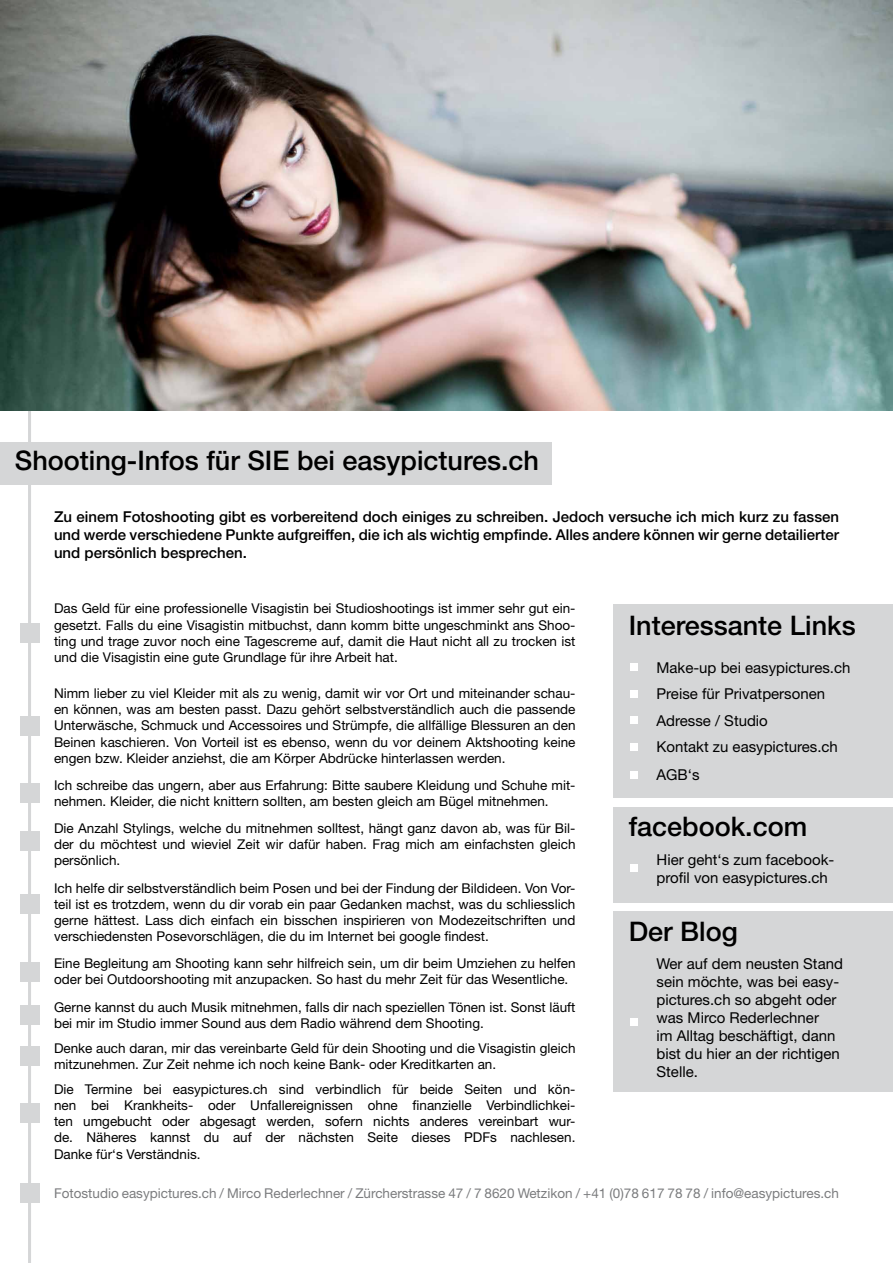
<style>
.page{position:relative;width:893px;height:1263px;background:#fff}
.page>*{position:absolute;margin:0;border:0;box-sizing:border-box;transform-origin:0 0}
.t1{font:500 27px "Helvetica Neue LT Std";color:#000}
.t2{font:15px/18px "Helvetica Neue LT Std";color:#000}
.t3{font:500 15px/18px "Helvetica Neue LT Std";color:#000;text-align:justify}
.t4{font:13.5px/16.2px "Helvetica Neue LT Std";color:#000;text-align:justify}
.t5{font:13.5px "Helvetica Neue LT Std";color:#7b7c7e}
</style>
<div class="page">
<hr style="left:28px;top:403px;width:3px;height:860px;background:#d5d6d7">
<img style="left:0;top:0;width:893px;height:410px">
<div style="left:0;top:442px;width:551px;height:42px;background:#d5d6d7"></div>
<div style="left:20px;top:831px;width:19px;height:20px;background:#d5d6d7"></div>
<div style="left:20px;top:783px;width:19px;height:20px;background:#d5d6d7"></div>
<div style="left:20px;top:716px;width:19px;height:19px;background:#d5d6d7"></div>
<div style="left:20px;top:623px;width:19px;height:20px;background:#d5d6d7"></div>
<div style="left:20px;top:894px;width:19px;height:20px;background:#d5d6d7"></div>
<div style="left:20px;top:962px;width:19px;height:19px;background:#d5d6d7"></div>
<div style="left:20px;top:1005px;width:19px;height:19px;background:#d5d6d7"></div>
<div style="left:20px;top:1046px;width:19px;height:20px;background:#d5d6d7"></div>
<div style="left:613px;top:604px;width:280px;height:193px;background:#d5d6d7"></div>
<div style="left:630px;top:663px;width:8px;height:8px;background:#fff"></div>
<div style="left:630px;top:690px;width:8px;height:7px;background:#fff"></div>
<div style="left:630px;top:716px;width:8px;height:8px;background:#fff"></div>
<div style="left:630px;top:743px;width:8px;height:8px;background:#fff"></div>
<div style="left:630px;top:771px;width:8px;height:8px;background:#fff"></div>
<div style="left:20px;top:1184px;width:19px;height:19px;background:#d5d6d7"></div>
<div style="left:20px;top:1103px;width:19px;height:20px;background:#d5d6d7"></div>
<div style="left:613px;top:807px;width:280px;height:95px;background:#d5d6d7"></div>
<div style="left:630px;top:864px;width:8px;height:8px;background:#fff"></div>
<div style="left:613px;top:911px;width:280px;height:181px;background:#d5d6d7"></div>
<div style="left:630px;top:1018px;width:8px;height:7px;background:#fff"></div>
<h1 class="t1" style="left:15px;top:444px;width:526px">Shooting-Infos für SIE bei easypictures.ch</h1>
<p class="t3" style="left:54px;top:507px;width:786px">Zu einem Fotoshooting gibt es vorbereitend doch einiges zu schreiben. Jedoch versuche ich mich kurz zu fassen und werde verschiedene Punkte aufgreiffen, die ich als wichtig empfinde. Alles andere können wir gerne detailierter und persönlich besprechen.</p>
<p class="t4" style="left:54px;top:600px;width:523px">Das Geld für eine professionelle Visagistin bei Studioshootings ist immer sehr gut ein&shy;gesetzt. Falls du eine Visagistin mitbuchst, dann komm bitte ungeschminkt ans Shoo&shy;ting und trage zuvor noch eine Tagescreme auf, damit die Haut nicht all zu trocken ist und die Visagistin eine gute Grundlage für ihre Arbeit hat.</p>
<p class="t4" style="left:54px;top:685px;width:523px">Nimm lieber zu viel Kleider mit als zu wenig, damit wir vor Ort und miteinander schau&shy;en können, was am besten passt. Dazu gehört selbstverständlich auch die passende Unterwäsche, Schmuck und Accessoires und Strümpfe, die allfällige Blessuren an den Beinen kaschieren. Von Vorteil ist es ebenso, wenn du vor deinem Aktshooting keine engen bzw. Kleider anziehst, die am Körper Abdrücke hinterlassen werden.</p>
<p class="t4" style="left:54px;top:777px;width:523px">Ich schreibe das ungern, aber aus Erfahrung: Bitte saubere Kleidung und Schuhe mit&shy;nehmen. Kleider, die nicht knittern sollten, am besten gleich am Bügel mitnehmen.</p>
<p class="t4" style="left:54px;top:820px;width:523px">Die Anzahl Stylings, welche du mitnehmen solltest, hängt ganz davon ab, was für Bil&shy;der du möchtest und wieviel Zeit wir dafür haben. Frag mich am einfachsten gleich persönlich.</p>
<p class="t4" style="left:54px;top:879px;width:523px">Ich helfe dir selbstverständlich beim Posen und bei der Findung der Bildideen. Von Vor&shy;teil ist es trotzdem, wenn du dir vorab ein paar Gedanken machst, was du schliesslich gerne hättest. Lass dich einfach ein bisschen inspirieren von Modezeitschriften und verschiedensten Posevorschlägen, die du im Internet bei google findest.</p>
<p class="t4" style="left:54px;top:955px;width:523px">Eine Begleitung am Shooting kann sehr hilfreich sein, um dir beim Umziehen zu helfen oder bei Outdoorshooting mit anzupacken. So hast du mehr Zeit für das Wesentliche.</p>
<p class="t4" style="left:54px;top:998px;width:523px">Gerne kannst du auch Musik mitnehmen, falls dir nach speziellen Tönen ist. Sonst läuft bei mir im Studio immer Sound aus dem Radio während dem Shooting.</p>
<p class="t4" style="left:54px;top:1039px;width:523px">Denke auch daran, mir das vereinbarte Geld für dein Shooting und die Visagistin gleich mitzunehmen. Zur Zeit nehme ich noch keine Bank- oder Kreditkarten an.</p>
<p class="t4" style="left:54px;top:1081px;width:523px">Die Termine bei easypictures.ch sind verbindlich für beide Seiten und kön&shy;nen bei Krankheits- oder Unfallereignissen ohne finanzielle Verbindlichkei&shy;ten umgebucht oder abgesagt werden, sofern nichts anderes vereinbart wur&shy;de. Näheres kannst du auf der nächsten Seite dieses PDFs nachlesen.<br>Danke für‘s Verständnis.</p>
<h1 class="t1" style="left:629px;top:609px;width:229px">Interessante Links</h1>
<p class="t2" style="left:656px;top:654px;width:195px;line-height:26.2px">Make-up bei easypictures.ch<br>Preise für Privatpersonen</p>
<p class="t2" style="left:656px;top:707px;width:183px;line-height:26.5px">Adresse / Studio<br>Kontakt zu easypictures.ch</p>
<p class="t2" style="left:656px;top:766px;width:45px">AGB‘s</p>
<h1 class="t1" style="left:629px;top:811px;width:180px">facebook.com</h1>
<p class="t2" style="left:656px;top:851px;width:179px">Hier geht‘s zum facebook&shy;profil von easypictures.ch</p>
<h1 class="t1" style="left:629px;top:915px;width:111px">Der Blog</h1>
<p class="t2" style="left:656px;top:955px;width:188px">Wer auf dem neusten Stand sein möchte, was bei easy&shy;pictures.ch so abgeht oder was Mirco Rederlechner<br>im Alltag beschäftigt, dann bist du hier an der richtigen<br>Stelle.</p>
<p class="t5" style="left:54px;top:1185px;width:786px">Fotostudio easypictures.ch / Mirco Rederlechner / Zürcherstrasse 47 / 7 8620 Wetzikon / +41 (0)78 617 78 78 / info@easypictures.ch</p>
</div>
